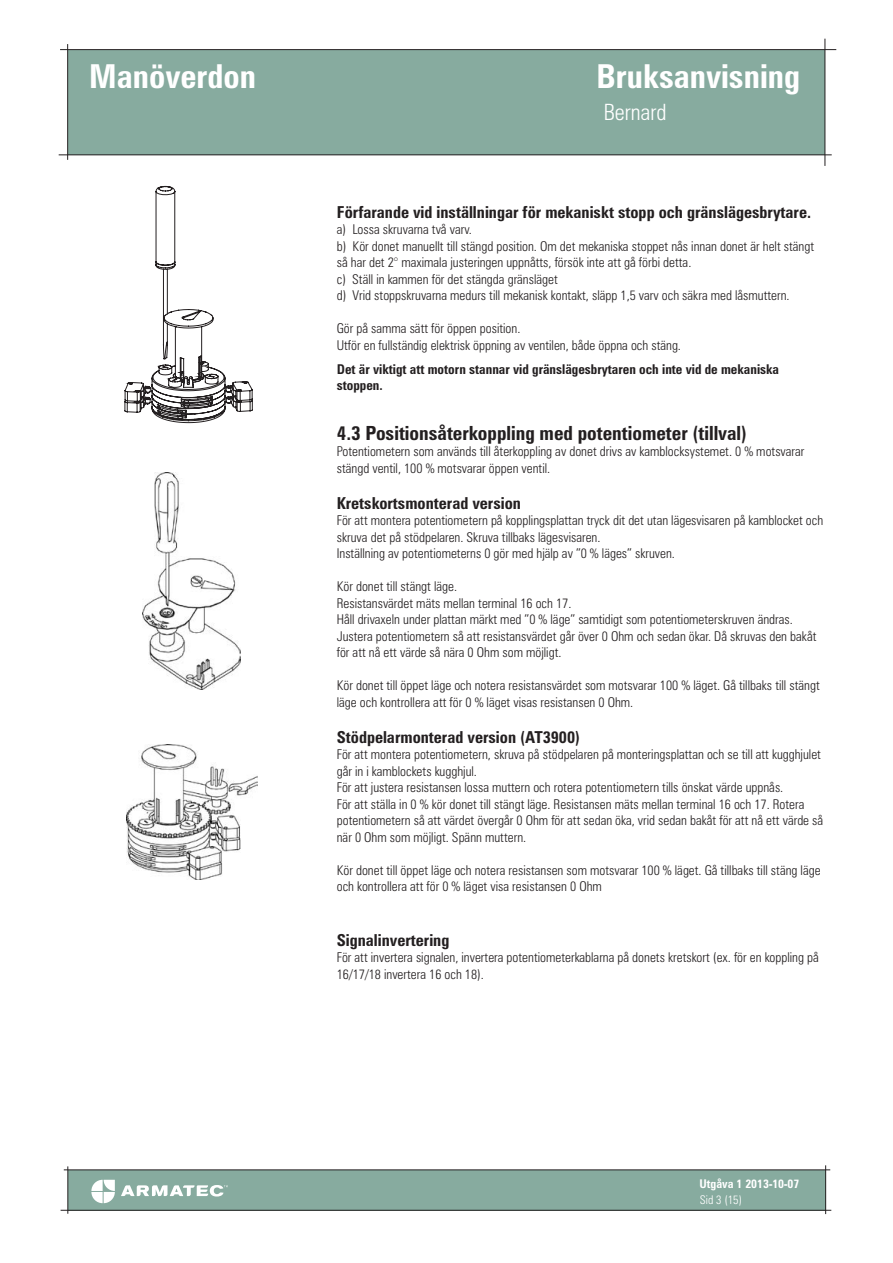
<style>
.page{position:relative;width:893px;height:1263px;background:#fff}
.page>*{position:absolute;margin:0;border:0;box-sizing:border-box;transform-origin:0 0}
.t1{font:700 condensed 33px "Zurich BT";color:#fff}
.t2{font:300 condensed 22.5px "Zurich BT";color:#fff}
.t3{font:700 condensed 19.5px "Zurich BT";color:#231f20}
.t4{font:700 condensed 16.5px "Zurich BT";color:#231f20}
.t5{font:300 condensed 13.5px/16.5px "Zurich BT";color:#231f20}
.t6{font:700 condensed 13.5px/16.5px "Zurich BT";color:#231f20}
.t7{font:700 condensed 12px "Zurich BT";color:#fff}
.t8{font:300 condensed 12px "Zurich BT";color:#fff}
</style>
<div class="page">
<div style="left:68px;top:50px;width:757px;height:105px;background:#87ab9f"></div>
<hr style="left:60px;top:49px;width:776px;height:1px;background:#231f20">
<hr style="left:59px;top:154px;width:773px;height:1px;background:#231f20">
<hr style="left:67px;top:44px;width:1px;height:116px;background:#231f20">
<hr style="left:825px;top:39px;width:1px;height:127px;background:#231f20">
<div style="left:68px;top:1170px;width:758px;height:40px;background:#87ab9f"></div>
<hr style="left:64px;top:1169px;width:766px;height:1px;background:#231f20">
<hr style="left:61px;top:1210px;width:770px;height:1px;background:#231f20">
<hr style="left:825px;top:1165px;width:1px;height:49px;background:#231f20">
<hr style="left:67px;top:1166px;width:1px;height:48px;background:#231f20">
<svg style="left:121px;top:1185px;width:107px;height:11px"></svg>
<svg style="left:91px;top:1180px;width:24px;height:23px"></svg>
<svg style="left:124px;top:185px;width:129px;height:238px"></svg>
<img style="left:142px;top:472px;width:99px;height:218px">
<img style="left:126px;top:745px;width:131px;height:134px">
<p class="t1" style="left:89px;top:56px;width:168px">Manöverdon</p>
<p class="t1" style="left:596px;top:56px;width:205px">Bruksanvisning</p>
<p class="t2" style="left:604px;top:99px;width:64px">Bernard</p>
<p class="t4" style="left:337px;top:202px;width:476px">Förfarande vid inställningar för mekaniskt stopp och gränslägesbrytare.</p>
<p class="t5" style="left:337px;top:221px;width:137px">a) Lossa skruvarna två varv.</p>
<p class="t5" style="left:337px;top:237px;width:479px">b) Kör donet manuellt till stängd position. Om det mekaniska stoppet nås innan donet är helt stängt så har det 2° maximala justeringen uppnåtts, försök inte att gå förbi detta.</p>
<p class="t5" style="left:337px;top:270px;width:223px">c) Ställ in kammen för det stängda gränsläget</p>
<p class="t5" style="left:337px;top:287px;width:454px">d) Vrid stoppskruvarna medurs till mekanisk kontakt, släpp 1,5 varv och säkra med låsmuttern.</p>
<p class="t5" style="left:337px;top:320px;width:185px">Gör på samma sätt för öppen position.</p>
<p class="t5" style="left:337px;top:336px;width:346px">Utför en fullständig elektrisk öppning av ventilen, både öppna och stäng.</p>
<p class="t6" style="left:337px;top:360px;width:444px">Det är viktigt att motorn stannar vid gränslägesbrytaren och inte vid de mekaniska stoppen.</p>
<p class="t3" style="left:337px;top:421px;width:412px">4.3 Positionsåterkoppling med potentiometer (tillval)</p>
<p class="t5" style="left:337px;top:443px;width:469px">Potentiometern som används till återkoppling av donet drivs av kamblocksystemet. 0 % motsvarar stängd ventil, 100 % motsvarar öppen ventil.</p>
<p class="t4" style="left:337px;top:493px;width:186px">Kretskortsmonterad version</p>
<p class="t5" style="left:337px;top:512px;width:488px">För att montera potentiometern på kopplingsplattan tryck dit det utan lägesvisaren på kamblocket och skruva det på stödpelaren. Skruva tillbaks lägesvisaren.</p>
<p class="t5" style="left:337px;top:545px;width:340px">Inställning av potentiometerns 0 gör med hjälp av ”0 % läges” skruven.</p>
<p class="t5" style="left:337px;top:578px;width:122px">Kör donet till stängt läge.</p>
<p class="t5" style="left:337px;top:594px;width:236px">Resistansvärdet mäts mellan terminal 16 och 17.</p>
<p class="t5" style="left:337px;top:611px;width:481px">Håll drivaxeln under plattan märkt med ”0 % läge” samtidigt som potentiometerskruven ändras.<br>Justera potentiometern så att resistansvärdet går över 0 Ohm och sedan ökar. Då skruvas den bakåt för att nå ett värde så nära 0 Ohm som möjligt.</p>
<p class="t5" style="left:337px;top:677px;width:484px">Kör donet till öppet läge och notera resistansvärdet som motsvarar 100 % läget. Gå tillbaks till stängt läge och kontrollera att för 0 % läget visas resistansen 0 Ohm.</p>
<p class="t4" style="left:337px;top:727px;width:245px">Stödpelarmonterad version (AT3900)</p>
<p class="t5" style="left:337px;top:746px;width:486px">För att montera potentiometern, skruva på stödpelaren på monteringsplattan och se till att kugghjulet går in i kamblockets kugghjul.</p>
<p class="t5" style="left:337px;top:779px;width:448px">För att justera resistansen lossa muttern och rotera potentiometern tills önskat värde uppnås.</p>
<p class="t5" style="left:337px;top:795px;width:488px">För att ställa in 0 % kör donet till stängt läge. Resistansen mäts mellan terminal 16 och 17. Rotera potentiometern så att värdet övergår 0 Ohm för att sedan öka, vrid sedan bakåt för att nå ett värde så när 0 Ohm som möjligt. Spänn muttern.</p>
<p class="t5" style="left:337px;top:861px;width:485px">Kör donet till öppet läge och notera resistansen som motsvarar 100 % läget. Gå tillbaks till stäng läge och kontrollera att för 0 % läget visa resistansen 0 Ohm</p>
<p class="t4" style="left:337px;top:930px;width:114px">Signalinvertering</p>
<p class="t5" style="left:337px;top:949px;width:484px">För att invertera signalen, invertera potentiometerkablarna på donets kretskort (ex. för en koppling på<br>16/17/18 invertera 16 och 18).</p>
<p class="t7" style="left:699px;top:1176px;width:101px">Utgåva 1 2013-10-07</p>
<p class="t8" style="left:700px;top:1192px;width:44px">Sid 3 (15)</p>
</div>
